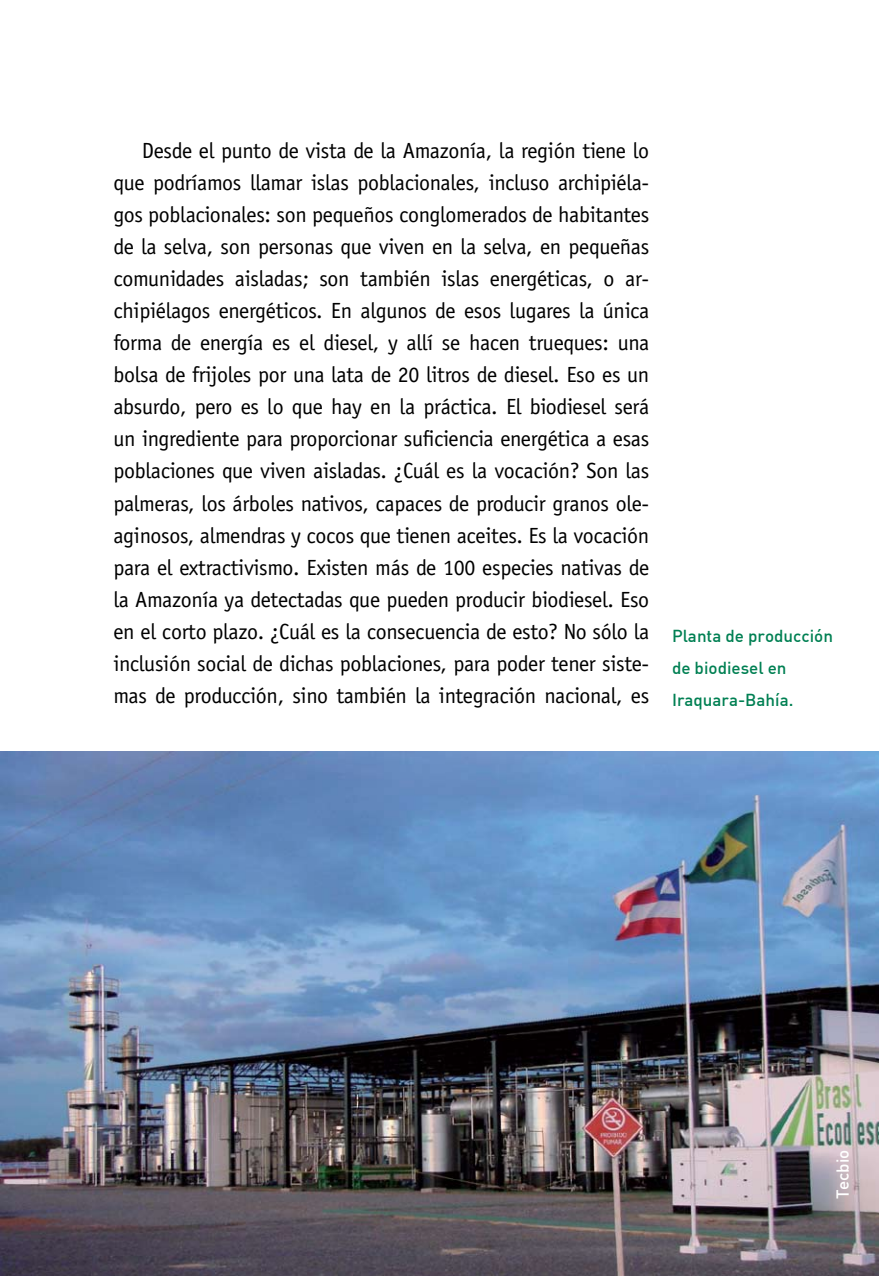
<style>
.page{position:relative;width:879px;height:1276px;background:#fff}
.page>*{position:absolute;margin:0;border:0;box-sizing:border-box;transform-origin:0 0}
.t1{font:22px/32px "Officina Sans";letter-spacing:-.015em;color:#000;text-align:justify}
.t2{font:500 17px/32px "DIN";color:#008053}
.t3{font:500 17px "DIN";color:#fff}
</style>
<div class="page">
<img style="left:0;top:751px;width:879px;height:525px">
<p class="t1" style="left:113px;top:135px;width:537px;text-indent:28px">Desde el punto de vista de la Amazonía, la región tiene lo que podríamos llamar islas poblacionales, incluso archipiéla&shy;gos poblacionales: son pequeños conglomerados de habitantes de la selva, son personas que viven en la selva, en pequeñas comunidades aisladas; son también islas energéticas, o ar&shy;chipiélagos energéticos. En algunos de esos lugares la única forma de energía es el diesel, y allí se hacen trueques: una bolsa de frijoles por una lata de 20 litros de diesel. Eso es un absurdo, pero es lo que hay en la práctica. El biodiesel será un ingrediente para proporcionar suficiencia energética a esas poblaciones que viven aisladas. ¿Cuál es la vocación? Son las palmeras, los árboles nativos, capaces de producir granos ole&shy;aginosos, almendras y cocos que tienen aceites. Es la vocación para el extractivismo. Existen más de 100 especies nativas de la Amazonía ya detectadas que pueden producir biodiesel. Eso en el corto plazo. ¿Cuál es la consecuencia de esto? No sólo la inclusión social de dichas poblaciones, para poder tener siste&shy;mas de producción, sino también la integración nacional, es</p>
<p class="t2" style="left:672px;top:619px;width:163px">Planta de producción de biodiesel en<br>Iraquara-Bahía.</p>
<p class="t3" style="left:831px;top:1199px;width:51px;rotate:-90deg">Tecbio</p>
</div>
